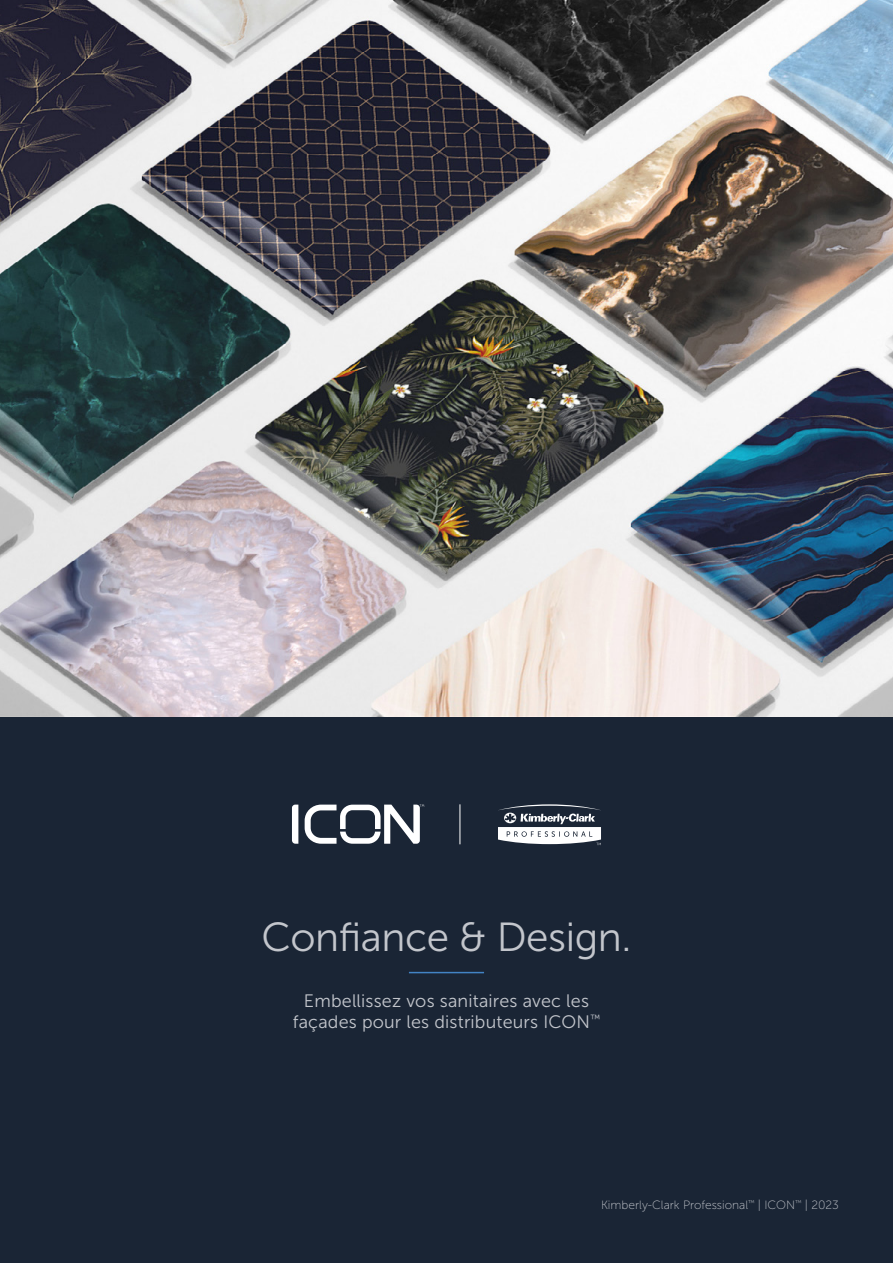
<style>
.page{position:relative;width:893px;height:1263px;background:#1a2535}
.page>*{position:absolute;margin:0;border:0;box-sizing:border-box;transform-origin:0 0}
.t1{font:40.5px "Museo Sans 300";letter-spacing:-.01em;color:#c3c6cc}
.t2{font:18px/21.6px "Museo Sans 300";letter-spacing:.01em;color:#c3c6cc;text-align:center}
.t3{font:12px "Museo Sans 100";color:#c3c6cc}
</style>
<div class="page">
<img style="left:0;top:0;width:893px;height:716px">
<hr style="left:460px;top:804px;width:1px;height:40px;background:#fff">
<svg style="left:498px;top:804px;width:103px;height:41px"></svg>
<svg style="left:292px;top:805px;width:6px;height:39px"></svg>
<svg style="left:305px;top:804px;width:119px;height:40px"></svg>
<hr style="left:409px;top:972px;width:75px;height:1px;background:#4283c4">
<h1 class="t1" style="left:261px;top:915px;width:372px">Confiance &amp; Design.</h1>
<p class="t2" style="left:293px;top:990px;width:309px">Embellissez vos sanitaires avec les façades pour les distributeurs ICON<sup>™</sup></p>
<p class="t3" style="left:601px;top:1198px;width:239px">Kimberly-Clark Professional<sup>™</sup> | ICON<sup>™</sup> | 2023</p>
</div>
